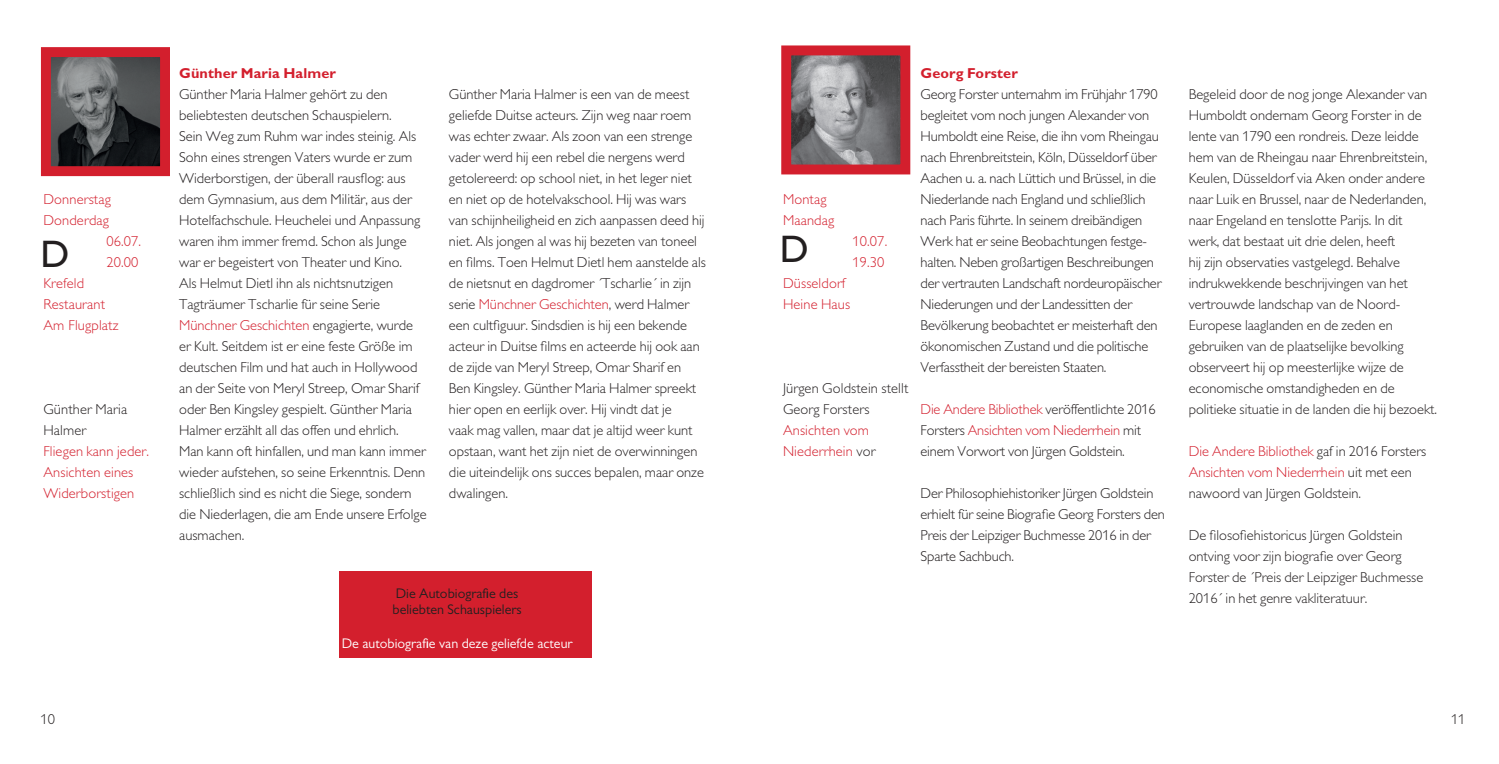
<style>
.page{position:relative;width:1499px;height:764px;background:#fff}
.page>*{position:absolute;margin:0;border:0;box-sizing:border-box;transform-origin:0 0}
.t1{font:38.5px "Gill Alt One";color:#231f20}
.t2{font:300 14.35px/21px "Gill Alt One T";color:#231f20}
.t3{font:300 14.35px/21px "Gill Alt One T";letter-spacing:.01em;color:#d31f2d}
.t4{font:700 14.35px "Gill Sans Std";letter-spacing:.01em;color:#d31f2d}
.t5{font:14px/16.8px "Gill Alt One T";color:#231f20}
.t6{font:14px "Gill Alt One T";color:#fff}
.s1{color:#d31f2d}
.s2{color:#231f20}
</style>
<div class="page">
<img style="left:52px;top:58px;width:107px;height:107px">
<div style="left:41px;top:47px;width:129px;height:129px;border:10px solid #d31f2d"></div>
<img style="left:792px;top:56px;width:107px;height:107px">
<div style="left:781px;top:45px;width:129px;height:129px;border:10px solid #d31f2d"></div>
<div style="left:339px;top:572px;width:252px;height:86px;background:#d31f2d"></div>
<p class="t3" style="left:43px;top:189px;width:69px">Donnerstag</p>
<p class="t3" style="left:43px;top:210px;width:67px">Donderdag</p>
<p class="t3" style="left:106px;top:231px;width:36px">06.07.</p>
<p class="t3" style="left:106px;top:252px;width:34px">20.00</p>
<p class="t3" style="left:43px;top:273px;width:42px">Krefeld</p>
<p class="t3" style="left:43px;top:294px;width:63px">Restaurant</p>
<p class="t3" style="left:43px;top:315px;width:76px">Am Flugplatz</p>
<h1 class="t1" style="left:40px;top:232px;width:30px">D</h1>
<p class="t2" style="left:43px;top:399px;width:85px">Günther Maria<br>Halmer</p>
<p class="t3" style="left:43px;top:441px;width:107px">Fliegen kann jeder.<br>Ansichten eines<br>Widerborstigen</p>
<p class="t4" style="left:179px;top:65px;width:158px">Günther Maria Halmer</p>
<p class="t2" style="left:179px;top:84px;width:249px">Günther Maria Halmer gehört zu den beliebtesten deutschen Schauspielern.<br>Sein Weg zum Ruhm war indes steinig. Als Sohn eines strengen Vaters wurde er zum Widerborstigen, der überall rausflog: aus dem Gymnasium, aus dem Militär, aus der Hotelfachschule. Heuchelei und Anpassung waren ihm immer fremd. Schon als Junge war er begeistert von Theater und Kino.<br>Als Helmut Dietl ihn als nichtsnutzigen Tagträumer Tscharlie für seine Serie <span class="s1">Münchner Geschichten</span> engagierte, wurde er Kult. Seitdem ist er eine feste Größe im deutschen Film und hat auch in Hollywood an der Seite von Meryl Streep, Omar Sharif oder Ben Kingsley gespielt. Günther Maria Halmer erzählt all das offen und ehrlich.<br>Man kann oft hinfallen, und man kann immer wieder aufstehen, so seine Erkenntnis. Denn schließlich sind es nicht die Siege, sondern die Niederlagen, die am Ende unsere Erfolge ausmachen.</p>
<p class="t2" style="left:449px;top:84px;width:258px">Günther Maria Halmer is een van de meest geliefde Duitse acteurs. Zijn weg naar roem was echter zwaar. Als zoon van een strenge vader werd hij een rebel die nergens werd getolereerd: op school niet, in het leger niet en niet op de hotelvakschool. Hij was wars van schijnheiligheid en zich aanpassen deed hij niet. Als jongen al was hij bezeten van toneel en films. Toen Helmut Dietl hem aanstelde als de nietsnut en dagdromer ´Tscharlie´ in zijn serie <span class="s1">Münchner Geschichten</span>, werd Halmer een cultfiguur. Sindsdien is hij een bekende acteur in Duitse films en acteerde hij ook aan de zijde van Meryl Streep, Omar Sharif en Ben Kingsley. Günther Maria Halmer spreekt hier open en eerlijk over. Hij vindt dat je<br>vaak mag vallen, maar dat je altijd weer kunt opstaan, want het zijn niet de overwinningen die uiteindelijk ons succes bepalen, maar onze dwalingen.</p>
<p class="t5" style="left:392px;top:584px;width:131px">Die Autobiografie des beliebten Schauspielers</p>
<p class="t6" style="left:341px;top:635px;width:232px">De autobiografie van deze geliefde acteur</p>
<p class="t3" style="left:783px;top:189px;width:53px">Montag<br>Maandag</p>
<h1 class="t1" style="left:779px;top:227px;width:30px">D</h1>
<p class="t3" style="left:852px;top:231px;width:36px">10.07.<br>19.30</p>
<p class="t3" style="left:783px;top:273px;width:69px">Düsseldorf<br>Heine Haus</p>
<p class="t2" style="left:783px;top:378px;width:127px">Jürgen Goldstein stellt<br>Georg Forsters</p>
<p class="t3" style="left:783px;top:420px;width:94px">Ansichten vom<br>Niederrhein <span class="s2">vor</span></p>
<p class="t4" style="left:920px;top:65px;width:99px">Georg Forster</p>
<p class="t2" style="left:920px;top:84px;width:242px">Georg Forster unternahm im Frühjahr 1790 begleitet vom noch jungen Alexander von Humboldt eine Reise, die ihn vom Rheingau nach Ehrenbreitstein, Köln, Düsseldorf über Aachen u. a. nach Lüttich und Brüssel, in die Niederlande nach England und schließlich nach Paris führte. In seinem dreibändigen Werk hat er seine Beobachtungen festge&shy;halten. Neben großartigen Beschreibungen der vertrauten Landschaft nordeuropäischer Niederungen und der Landessitten der Bevölkerung beobachtet er meisterhaft den ökonomischen Zustand und die politische Verfasstheit der bereisten Staaten.</p>
<p class="t2" style="left:920px;top:399px;width:237px"><span class="s1">Die Andere Bibliothek</span> veröffentlichte 2016<br>Forsters <span class="s1">Ansichten vom Niederrhein</span> mit einem Vorwort von Jürgen Goldstein.</p>
<p class="t2" style="left:920px;top:483px;width:246px">Der Philosophiehistoriker Jürgen Goldstein erhielt für seine Biografie Georg Forsters den Preis der Leipziger Buchmesse 2016 in der Sparte Sachbuch.</p>
<p class="t2" style="left:1188px;top:84px;width:250px">Begeleid door de nog jonge Alexander van Humboldt ondernam Georg Forster in de lente van 1790 een rondreis. Deze leidde hem van de Rheingau naar Ehrenbreitstein, Keulen, Düsseldorf via Aken onder andere naar Luik en Brussel, naar de Nederlanden, naar Engeland en tenslotte Parijs. In dit<br>werk, dat bestaat uit drie delen, heeft<br>hij zijn observaties vastgelegd. Behalve indrukwekkende beschrijvingen van het vertrouwde landschap van de Noord-Europese laaglanden en de zeden en gebruiken van de plaatselijke bevolking observeert hij op meesterlijke wijze de economische omstandigheden en de politieke situatie in de landen die hij bezoekt.</p>
<p class="t2" style="left:1188px;top:441px;width:239px"><span class="s1">Die Andere Bibliothek</span> gaf in 2016 Forsters<br><span class="s1">Ansichten vom Niederrhein</span> uit met een nawoord van Jürgen Goldstein.</p>
<p class="t2" style="left:1188px;top:525px;width:236px">De filosofiehistoricus Jürgen Goldstein ontving voor zijn biografie over Georg Forster de ´Preis der Leipziger Buchmesse 2016´ in het genre vakliteratuur.</p>
<p class="t2" style="left:41px;top:709px;width:16px">10</p>
<p class="t2" style="left:1450px;top:709px;width:16px">11</p>
</div>
